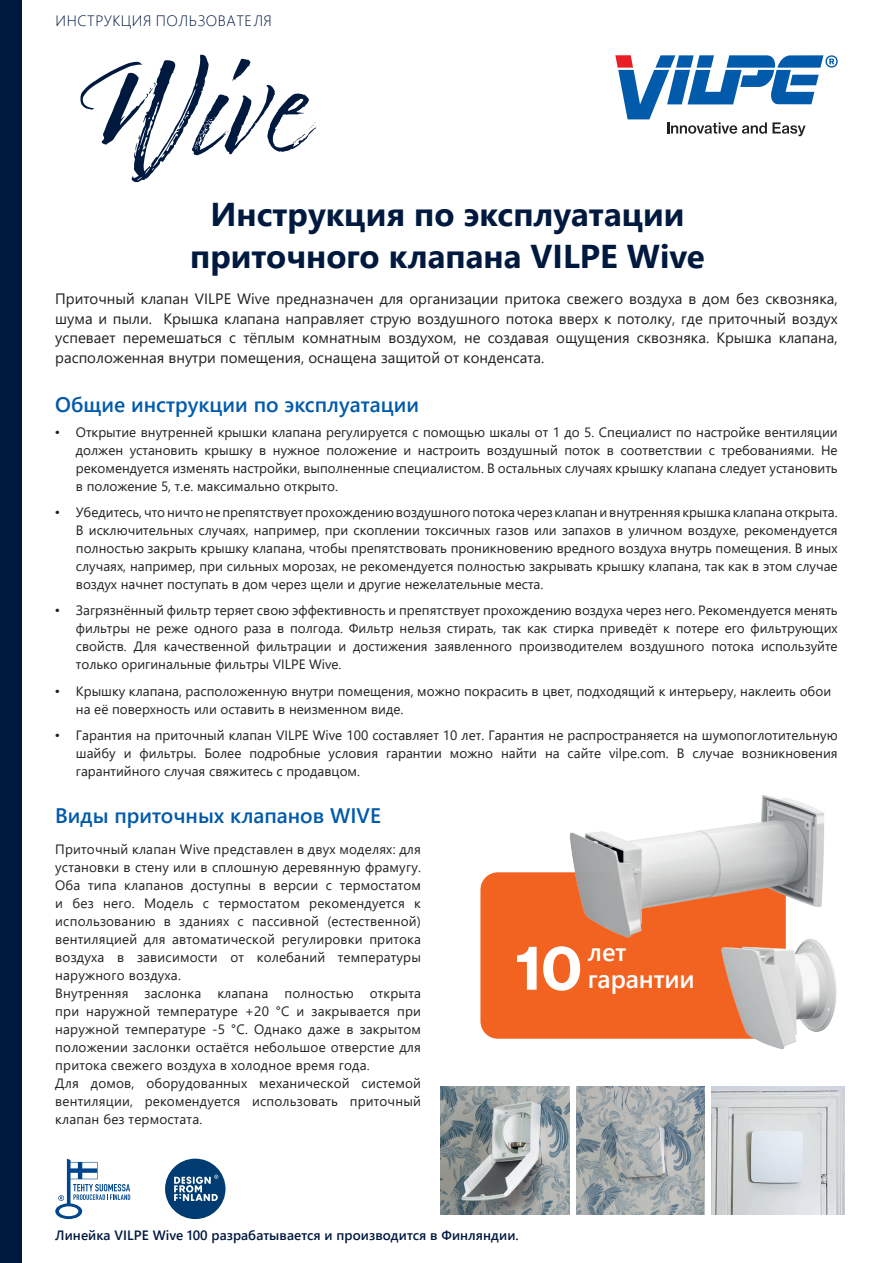
<style>
.page{position:relative;width:893px;height:1263px;background:#fff}
.page>*{position:absolute;margin:0;border:0;box-sizing:border-box;transform-origin:0 0}
.leipis{font:57.15px "N Haas Grotesk TX Pro 75 Bd";color:#fff}
.t1{font:700 33px "Segoe UI";color:#00193f}
.leipis-2{font:600 25.35px "Segoe UI";letter-spacing:-.005em;color:#fff}
.Sub_Otsikko{font:600 21px "Segoe UI";color:#015aaa}
.t2{font:15px/19.5px "Segoe UI";color:#231f20;text-align:justify}
.t3{font:300 15px "Segoe UI";letter-spacing:.035em;color:#00193f}
.t4{font:13.5px/18px "Segoe UI";color:#231f20;text-align:justify}
.t5{font:600 13.5px "Segoe UI";letter-spacing:.005em;color:#00193f}
.s1{font-family:"N Haas Grotesk TX Pro"}
</style>
<div class="page">
<div style="left:0;top:0;width:21px;height:1263px;background:#00193f"></div>
<svg style="left:615px;top:55px;width:223px;height:81px"></svg>
<div style="left:480px;top:872px;width:306px;height:167px;background:#f26221;border-radius:17px"></div>
<img style="left:538px;top:795px;width:286px;height:143px">
<img style="left:679px;top:912px;width:158px;height:137px">
<svg style="left:80px;top:54px;width:236px;height:129px"></svg>
<svg style="left:55px;top:1158px;width:75px;height:61px"></svg>
<div style="left:165px;top:1158px;width:60px;height:61px;background:#003c72;border-radius:50%"></div>
<svg style="left:174px;top:1175px;width:44px;height:26px"></svg>
<img style="left:441px;top:1086px;width:128px;height:129px">
<img style="left:576px;top:1086px;width:128px;height:129px">
<img style="left:711px;top:1086px;width:133px;height:129px">
<p class="t3" style="left:56px;top:6px;width:218px">ИНСТРУКЦИЯ ПОЛЬЗОВАТЕЛЯ</p>
<p class="t1" style="left:210px;top:183px;width:476px">Инструкция по эксплуатации</p>
<p class="t1" style="left:190px;top:225px;width:516px">приточного клапана VILPE Wive</p>
<p class="t2" style="left:55px;top:288px;width:784px">Приточный клапан VILPE Wive предназначен для организации притока свежего воздуха в дом без сквозняка, шума и пыли. Крышка клапана направляет струю воздушного потока вверх к потолку, где приточный воздух успевает перемешаться с тёплым комнатным воздухом, не создавая ощущения сквозняка. Крышка клапана, расположенная внутри помещения, оснащена защитой от конденсата.</p>
<p class="Sub_Otsikko" style="left:55px;top:385px;width:365px">Общие инструкции по эксплуатации</p>
<p class="t4" style="left:76px;top:422px;width:763px;text-indent:-21px"><span class="s1">•</span> Открытие внутренней крышки клапана регулируется с помощью шкалы от 1 до 5. Специалист по настройке вентиляции должен установить крышку в нужное положение и настроить воздушный поток в соответствии с требованиями. Не рекомендуется изменять настройки, выполненные специалистом. В остальных случаях крышку клапана следует установить в положение 5, т.е. максимально открыто.</p>
<p class="t4" style="left:76px;top:502px;width:763px;text-indent:-21px"><span class="s1">•</span> Убедитесь, что ничто не препятствует прохождению воздушного потока через клапан и внутренняя крышка клапана открыта.<br>В исключительных случаях, например, при скоплении токсичных газов или запахов в уличном воздухе, рекомендуется полностью закрыть крышку клапана, чтобы препятствовать проникновению вредного воздуха внутрь помещения. В иных случаях, например, при сильных морозах, не рекомендуется полностью закрывать крышку клапана, так как в этом случае воздух начнет поступать в дом через щели и другие нежелательные места.</p>
<p class="t4" style="left:76px;top:600px;width:763px;text-indent:-21px"><span class="s1">•</span> Загрязнённый фильтр теряет свою эффективность и препятствует прохождению воздуха через него. Рекомендуется менять фильтры не реже одного раза в полгода. Фильтр нельзя стирать, так как стирка приведёт к потере его фильтрующих свойств. Для качественной фильтрации и достижения заявленного производителем воздушного потока используйте только оригинальные фильтры VILPE Wive.</p>
<p class="t4" style="left:76px;top:680px;width:757px;text-indent:-21px"><span class="s1">•</span> Крышку клапана, расположенную внутри помещения, можно покрасить в цвет, подходящий к интерьеру, наклеить обои на её поверхность или оставить в неизменном виде.</p>
<p class="t4" style="left:76px;top:725px;width:763px;text-indent:-21px"><span class="s1">•</span> Гарантия на приточный клапан VILPE Wive 100 составляет 10 лет. Гарантия не распространяется на шумопоглотительную шайбу и фильтры. Более подробные условия гарантии можно найти на сайте vilpe.com. В случае возникновения гарантийного случая свяжитесь с продавцом.</p>
<p class="Sub_Otsikko" style="left:55px;top:796px;width:327px">Виды приточных клапанов WIVE</p>
<p class="t4" style="left:55px;top:839px;width:367px">Приточный клапан Wive представлен в двух моделях: для установки в стену или в сплошную деревянную фрамугу.<br>Оба типа клапанов доступны в версии с термостатом и без него. Модель с термостатом рекомендуется к использованию в зданиях с пассивной (естественной) вентиляцией для автоматической регулировки притока воздуха в зависимости от колебаний температуры наружного воздуха.</p>
<p class="t4" style="left:55px;top:983px;width:367px">Внутренняя заслонка клапана полностью открыта при наружной температуре +20 °C и закрывается при наружной температуре -5 °C. Однако даже в закрытом положении заслонки остаётся небольшое отверстие для притока свежего воздуха в холодное время года.</p>
<p class="t4" style="left:55px;top:1073px;width:367px">Для домов, оборудованных механической системой вентиляции, рекомендуется использовать приточный клапан без термостата.</p>
<p class="leipis" style="left:515px;top:933px;width:69px">10</p>
<p class="leipis-2" style="left:588px;top:928px;width:40px">лет</p>
<p class="leipis-2" style="left:588px;top:955px;width:108px">гарантии</p>
<p class="t5" style="left:55px;top:1222px;width:465px">Линейка VILPE Wive 100 разрабатывается и производится в Финляндии.</p>
</div>
